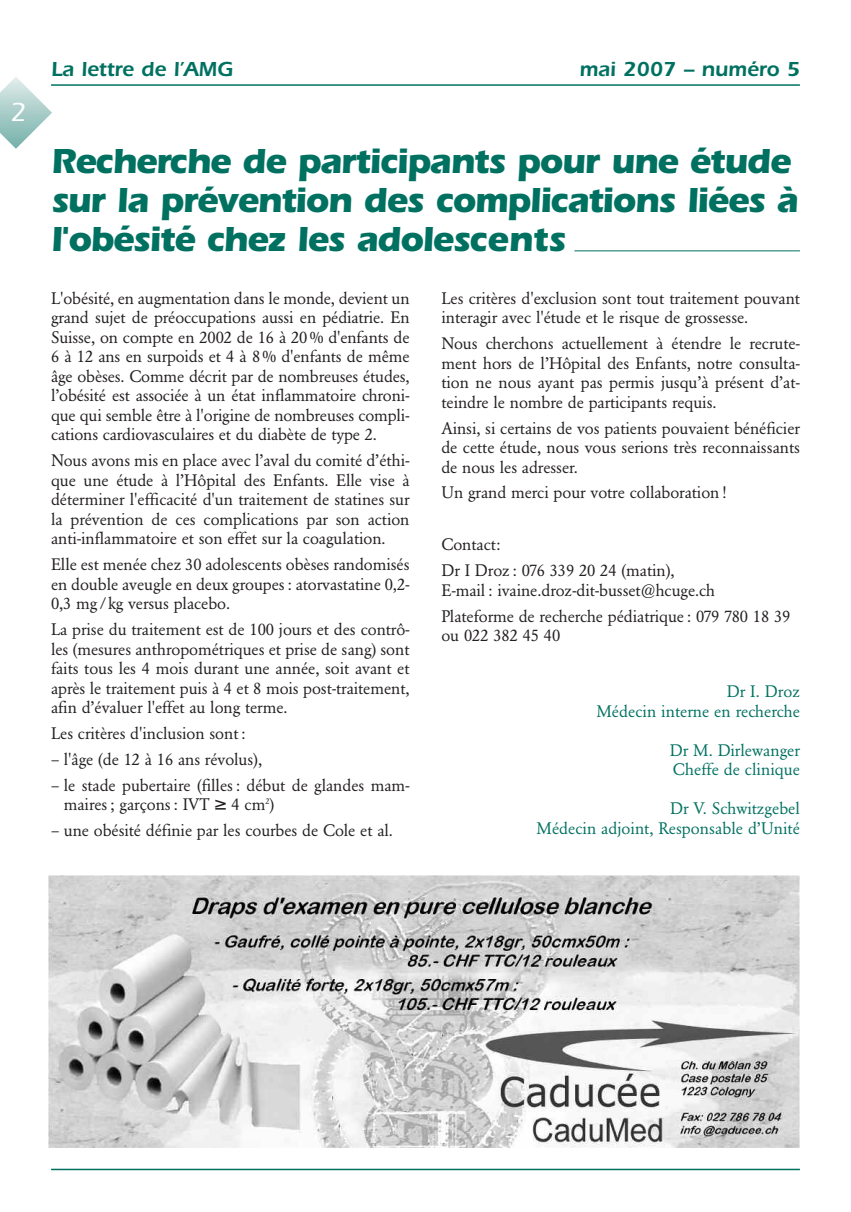
<style>
.page{position:relative;width:851px;height:1212px;background:#fff}
.page>*{position:absolute;margin:0;border:0;box-sizing:border-box;transform-origin:0 0}
.t1{font:700 36px/39px "Itc Eras";letter-spacing:-.035em;color:#007161}
.t2{font:500 27px "Itc Eras";color:#fff}
.t3{font:600 21px "Itc Eras";color:#007161}
.t4{font:16.5px/19.5px "Garamond BE";letter-spacing:-.005em;color:#231f20;text-align:justify}
.t5{font:16.5px/19.5px "Garamond BE";color:#007161;text-align:right}
</style>
<div class="page">
<hr style="left:51px;top:84px;width:748px;height:2px;background:#007161">
<hr style="left:51px;top:1169px;width:748px;height:1px;background:#007161">
<svg style="left:0;top:77px;width:52px;height:72px"></svg>
<img style="left:48px;top:875px;width:751px;height:272px">
<hr style="left:574px;top:251px;width:225px;height:1px;background:#007161">
<h2 class="t2" style="left:10px;top:103px;width:17px">2</h2>
<p class="t3" style="left:51px;top:62px;width:183px">La lettre de l’AMG</p>
<p class="t3" style="left:579px;top:62px;width:222px">mai 2007 – numéro 5</p>
<h1 class="t1" style="left:51px;top:145px;width:748px">Recherche de participants pour une étude sur la prévention des complications liées à l'obésité chez les adolescents</h1>
<p class="t4" style="left:51px;top:290px;width:360px">L'obésité, en augmentation dans le monde, devient un grand sujet de préoccupations aussi en pédiatrie. En Suisse, on compte en 2002 de 16 à 20 % d'enfants de 6 à 12 ans en surpoids et 4 à 8 % d'enfants de même âge obèses. Comme décrit par de nombreuses études, l’obésité est associée à un état inflammatoire chroni&shy;que qui semble être à l'origine de nombreuses compli&shy;cations cardiovasculaires et du diabète de type 2.</p>
<p class="t4" style="left:51px;top:452px;width:360px">Nous avons mis en place avec l’aval du comité d’éthi&shy;que une étude à l’Hôpital des Enfants. Elle vise à déterminer l'efficacité d'un traitement de statines sur la prévention de ces complications par son action anti-inflammatoire et son effet sur la coagulation.</p>
<p class="t4" style="left:51px;top:556px;width:360px">Elle est menée chez 30 adolescents obèses randomisés en double aveugle en deux groupes : atorvastatine 0,2- 0,3 mg /kg versus placebo.</p>
<p class="t4" style="left:51px;top:621px;width:360px">La prise du traitement est de 100 jours et des contrô&shy;les (mesures anthropométriques et prise de sang) sont faits tous les 4 mois durant une année, soit avant et après le traitement puis à 4 et 8 mois post-traitement, afin d’évaluer l'effet au long terme.</p>
<p class="t4" style="left:51px;top:725px;width:196px">Les critères d'inclusion sont :</p>
<p class="t4" style="left:51px;top:751px;width:212px">– l'âge (de 12 à 16 ans révolus),</p>
<p class="t4" style="left:64px;top:777px;width:347px;text-indent:-13px">– le stade pubertaire (filles : début de glandes mam&shy;maires; garçons : IVT ≥ 4 cm<sup>2</sup>)</p>
<p class="t4" style="left:51px;top:822px;width:343px">– une obésité définie par les courbes de Cole et al.</p>
<p class="t4" style="left:441px;top:290px;width:360px">Les critères d'exclusion sont tout traitement pouvant interagir avec l'étude et le risque de grossesse.</p>
<p class="t4" style="left:441px;top:335px;width:360px">Nous cherchons actuellement à étendre le recrute&shy;ment hors de l’Hôpital des Enfants, notre consulta&shy;tion ne nous ayant pas permis jusqu’à présent d’at&shy;teindre le nombre de participants requis.</p>
<p class="t4" style="left:441px;top:420px;width:360px">Ainsi, si certains de vos patients pouvaient bénéficier de cette étude, nous vous serions très reconnaissants de nous les adresser.</p>
<p class="t4" style="left:441px;top:484px;width:287px">Un grand merci pour votre collaboration !</p>
<p class="t4" style="left:441px;top:533px;width:234px;line-height:26px">Contact:<br>Dr I Droz : 076 339 20 24 (matin),</p>
<p class="t4" style="left:441px;top:578px;width:350px;line-height:26px">E-mail : ivaine.droz-dit-busset@hcuge.ch<br>Plateforme de recherche pédiatrique : 079 780 18 39</p>
<p class="t4" style="left:441px;top:627px;width:120px">ou 022 382 45 40</p>
<p class="t5" style="left:596px;top:683px;width:205px">Dr I. Droz<br>Médecin interne en recherche</p>
<p class="t5" style="left:669px;top:742px;width:132px;text-align:left">Dr M. Dirlewanger<br>Cheffe de clinique</p>
<p class="t5" style="left:536px;top:800px;width:265px">Dr V. Schwitzgebel<br>Médecin adjoint, Responsable d’Unité</p>
</div>
